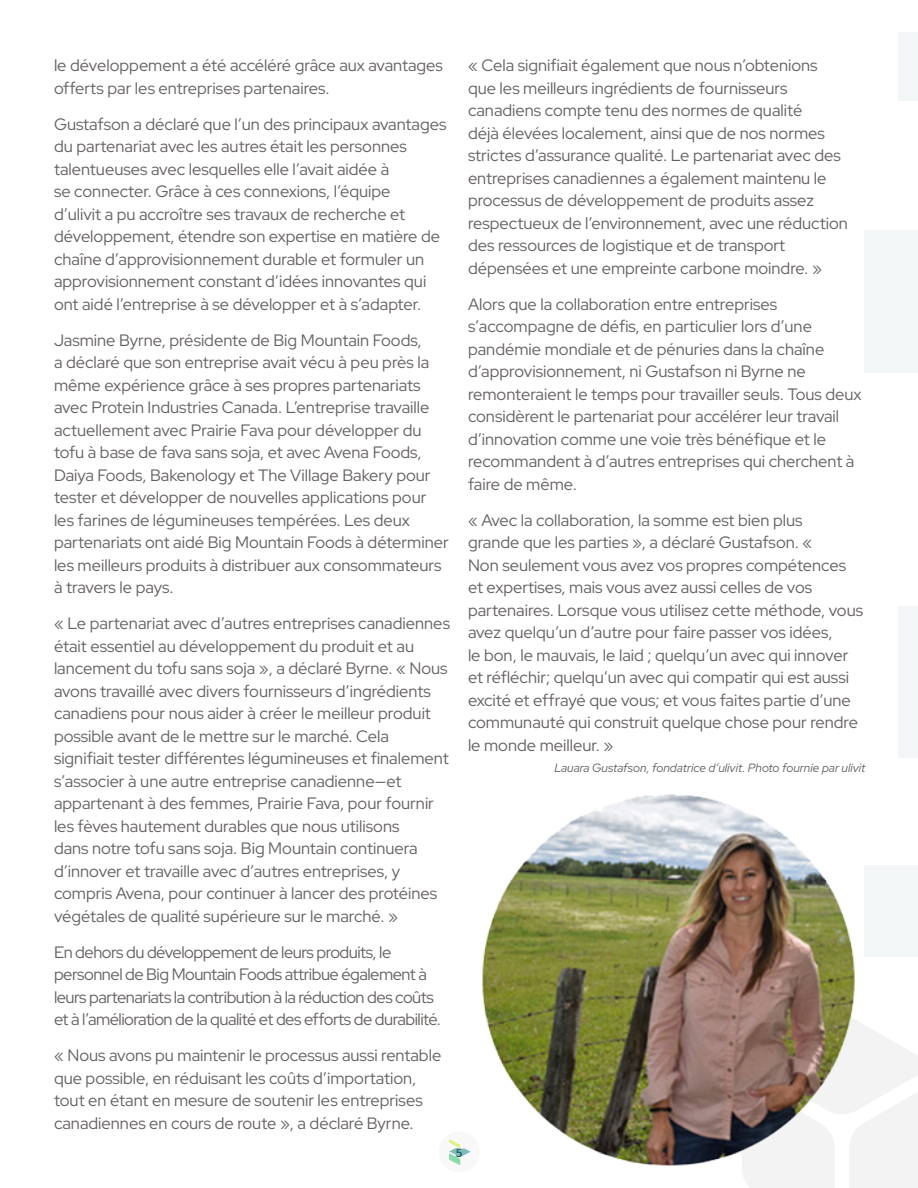
<style>
.page{position:relative;width:918px;height:1188px;background:#fff}
.page>*{position:absolute;margin:0;border:0;box-sizing:border-box;transform-origin:0 0}
.Body{font:16.5px/22.5px "Red Hat Display";color:#656160}
.Body-2{font:16.5px/22.5px "Red Hat Display";letter-spacing:-.03em;color:#656160}
.Cutline{font:italic 12px "Red Hat Display";color:#656160}
.t1{font:12px "Gibson";color:#034c4e}
</style>
<div class="page">
<div style="left:438px;top:1131px;width:42px;height:42px;background:#f2f2f2;border-radius:50%"></div>
<svg style="left:449px;top:1139px;width:16px;height:26px"></svg>
<div style="left:864px;top:230px;width:54px;height:143px;background:#f3f6f7"></div>
<div style="left:898px;top:606px;width:20px;height:151px;background:#f3f6f7"></div>
<div style="left:864px;top:865px;width:54px;height:92px;background:#f3f6f7"></div>
<div style="left:898px;top:32px;width:20px;height:68px;background:#f3f6f7"></div>
<svg style="left:867px;top:1027px;width:51px;height:161px"></svg>
<img style="left:465px;top:794px;width:402px;height:394px">
<p class="Body" style="left:54px;top:54px;width:390px">le développement a été accéléré grâce aux avantages offerts par les entreprises partenaires.</p>
<p class="Body" style="left:54px;top:112px;width:394px">Gustafson a déclaré que l’un des principaux avantages du partenariat avec les autres était les personnes talentueuses avec lesquelles elle l’avait aidée à<br>se connecter. Grâce à ces connexions, l’équipe<br>d’ulivit a pu accroître ses travaux de recherche et développement, étendre son expertise en matière de chaîne d’approvisionnement durable et formuler un approvisionnement constant d’idées innovantes qui ont aidé l’entreprise à se développer et à s’adapter.</p>
<p class="Body" style="left:54px;top:328px;width:396px">Jasmine Byrne, présidente de Big Mountain Foods,<br>a déclaré que son entreprise avait vécu à peu près la même expérience grâce à ses propres partenariats avec Protein Industries Canada. L’entreprise travaille actuellement avec Prairie Fava pour développer du tofu à base de fava sans soja, et avec Avena Foods, Daiya Foods, Bakenology et The Village Bakery pour tester et développer de nouvelles applications pour les farines de légumineuses tempérées. Les deux partenariats ont aidé Big Mountain Foods à déterminer les meilleurs produits à distribuer aux consommateurs à travers le pays.</p>
<p class="Body" style="left:54px;top:612px;width:398px">« Le partenariat avec d’autres entreprises canadiennes était essentiel au développement du produit et au lancement du tofu sans soja », a déclaré Byrne. « Nous avons travaillé avec divers fournisseurs d’ingrédients canadiens pour nous aider à créer le meilleur produit possible avant de le mettre sur le marché. Cela signifiait tester différentes légumineuses et finalement s’associer à une autre entreprise canadienne—et appartenant à des femmes, Prairie Fava, pour fournir les fèves hautement durables que nous utilisons<br>dans notre tofu sans soja. Big Mountain continuera d’innover et travaille avec d’autres entreprises, y compris Avena, pour continuer à lancer des protéines végétales de qualité supérieure sur le marché. »</p>
<p class="Body-2" style="left:54px;top:940px;width:389px">En dehors du développement de leurs produits, le personnel de Big Mountain Foods attribue également à leurs partenariats la contribution à la réduction des coûts et à l’amélioration de la qualité et des efforts de durabilité.</p>
<p class="Body" style="left:54px;top:1044px;width:389px">« Nous avons pu maintenir le processus aussi rentable que possible, en réduisant les coûts d’importation, tout en étant en mesure de soutenir les entreprises canadiennes en cours de route », a déclaré Byrne.</p>
<p class="Body" style="left:468px;top:54px;width:382px">« Cela signifiait également que nous n’obtenions que les meilleurs ingrédients de fournisseurs canadiens compte tenu des normes de qualité<br>déjà élevées localement, ainsi que de nos normes strictes d’assurance qualité. Le partenariat avec des entreprises canadiennes a également maintenu le processus de développement de produits assez respectueux de l’environnement, avec une réduction des ressources de logistique et de transport dépensées et une empreinte carbone moindre. »</p>
<p class="Body" style="left:468px;top:292px;width:395px">Alors que la collaboration entre entreprises s’accompagne de défis, en particulier lors d’une pandémie mondiale et de pénuries dans la chaîne d’approvisionnement, ni Gustafson ni Byrne ne remonteraient le temps pour travailler seuls. Tous deux considèrent le partenariat pour accélérer leur travail d’innovation comme une voie très bénéfique et le recommandent à d’autres entreprises qui cherchent à faire de même.</p>
<p class="Body" style="left:468px;top:508px;width:397px">« Avec la collaboration, la somme est bien plus<br>grande que les parties », a déclaré Gustafson. «<br>Non seulement vous avez vos propres compétences et expertises, mais vous avez aussi celles de vos partenaires. Lorsque vous utilisez cette méthode, vous avez quelqu’un d’autre pour faire passer vos idées,<br>le bon, le mauvais, le laid ; quelqu’un avec qui innover et réfléchir; quelqu’un avec qui compatir qui est aussi excité et effrayé que vous; et vous faites partie d’une communauté qui construit quelque chose pour rendre le monde meilleur. »</p>
<p class="Cutline" style="left:554px;top:760px;width:313px">Lauara Gustafson, fondatrice d’ulivit. Photo fournie par ulivit</p>
<p class="t1" style="left:455px;top:1146px;width:9px">5</p>
</div>
